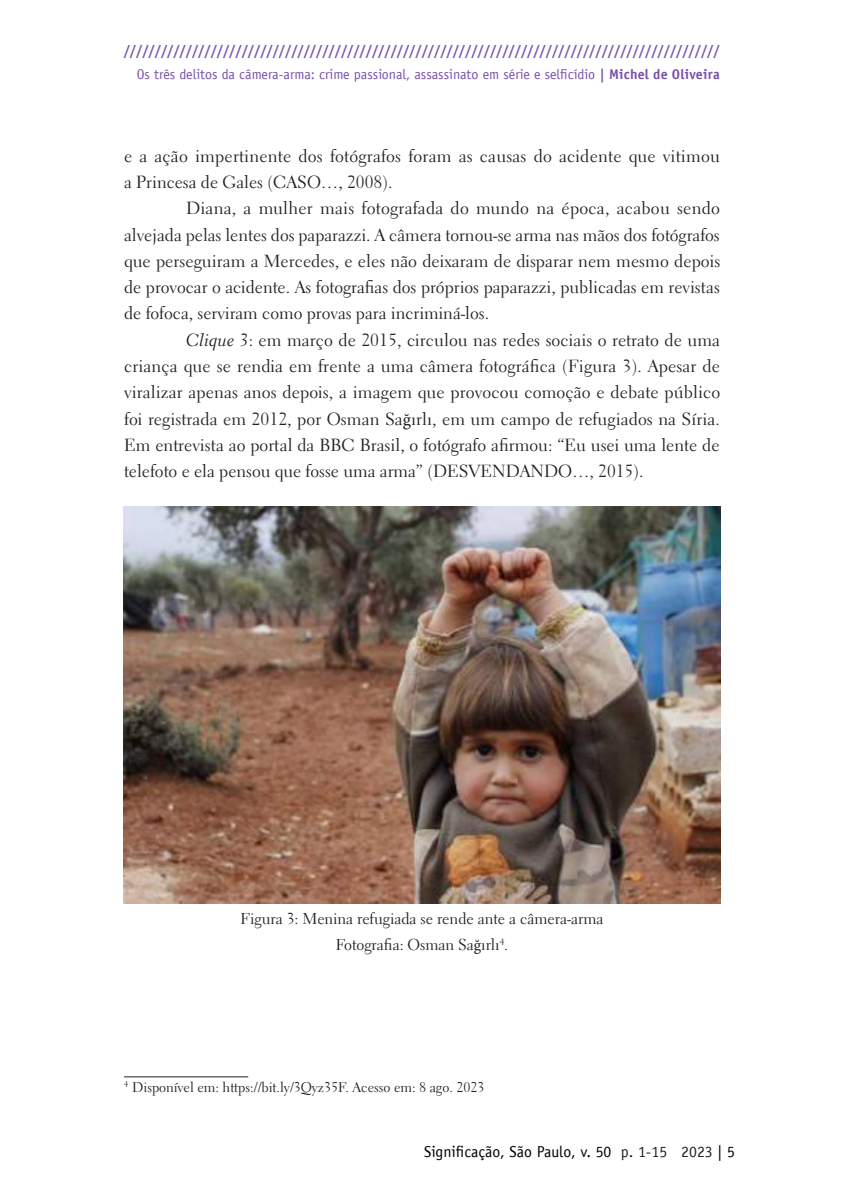
<style>
.page{position:relative;width:844px;height:1191px;background:#fff}
.page>*{position:absolute;margin:0;border:0;box-sizing:border-box;transform-origin:0 0}
.TEXTO{font:17.5px/26.2px "Electra LT Std";color:#231f20;text-align:justify}
.Tit_figura{font:15.75px "Electra LT Std";color:#231f20}
.t1{font:15.75px "Officina Sans LT";color:#000}
.Fonte_figura{font:15.75px "Electra LT Std";color:#231f20}
.t2{font:700 14px "Officina Sans LT";color:#7850ab}
.t3{font:14px "Officina Sans LT";color:#7850ab}
.NOTA_DE_RODAPE{font:14px "Electra LT Std";color:#231f20}
.s1{font-weight:700}
.s2{font-family:"Electra LT Std Cursive"}
.s3{font-family:"Minion Pro"}
.s4{color:#231f20}
</style>
<div class="page">
<img style="left:123px;top:506px;width:597px;height:397px">
<hr style="left:124px;top:1076px;width:124px;height:1px;background:#231f20">
<p class="t2" style="left:124px;top:41px;width:597px">////////////////////////////////////////////////////////////////////////////////////////////////</p>
<p class="t3" style="left:137px;top:66px;width:584px">Os três delitos da câmera-arma: crime passional, assassinato em série e selficídio <span class="s1">| Michel de Oliveira</span></p>
<p class="TEXTO" style="left:124px;top:143px;width:597px">e a ação impertinente dos fotógrafos foram as causas do acidente que vitimou a Princesa de Gales (CASO…, 2008).</p>
<p class="TEXTO" style="left:124px;top:195px;width:597px;text-indent:62px">Diana, a mulher mais fotografada do mundo na época, acabou sendo alvejada pelas lentes dos paparazzi. A câmera tornou-se arma nas mãos dos fotógrafos que perseguiram a Mercedes, e eles não deixaram de disparar nem mesmo depois de provocar o acidente. As fotografias dos próprios paparazzi, publicadas em revistas de fofoca, serviram como provas para incriminá-los.</p>
<p class="TEXTO" style="left:124px;top:327px;width:597px;text-indent:62px"><span class="s2">Clique 3</span>: em março de 2015, circulou nas redes sociais o retrato de uma criança que se rendia em frente a uma câmera fotográfica (Figura 3). Apesar de viralizar apenas anos depois, a imagem que provocou comoção e debate público foi registrada em 2012, por Osman Sa<span class="s3">ğ</span>ırlı, em um campo de refugiados na Síria.<br>Em entrevista ao portal da BBC Brasil, o fotógrafo afirmou: “Eu usei uma lente de telefoto e ela pensou que fosse uma arma” (DESVENDANDO…, 2015).</p>
<p class="Tit_figura" style="left:240px;top:909px;width:364px">Figura 3: Menina refugiada se rende ante a câmera-arma</p>
<p class="Fonte_figura" style="left:335px;top:935px;width:174px">Fotografia: Osman Sa<span class="s3">ğ</span>ırlı<sup>4</sup>.</p>
<p class="NOTA_DE_RODAPE" style="left:124px;top:1078px;width:362px"><sup>4</sup> Disponível em: https://bit.ly/3Qyz35F. Acesso em: 8 ago. 2023</p>
<p class="t1" style="left:424px;top:1142px;width:312px">Significação, São Paulo, v. 50 <span class="s4">p. 1-15 2023</span> | 5</p>
</div>
